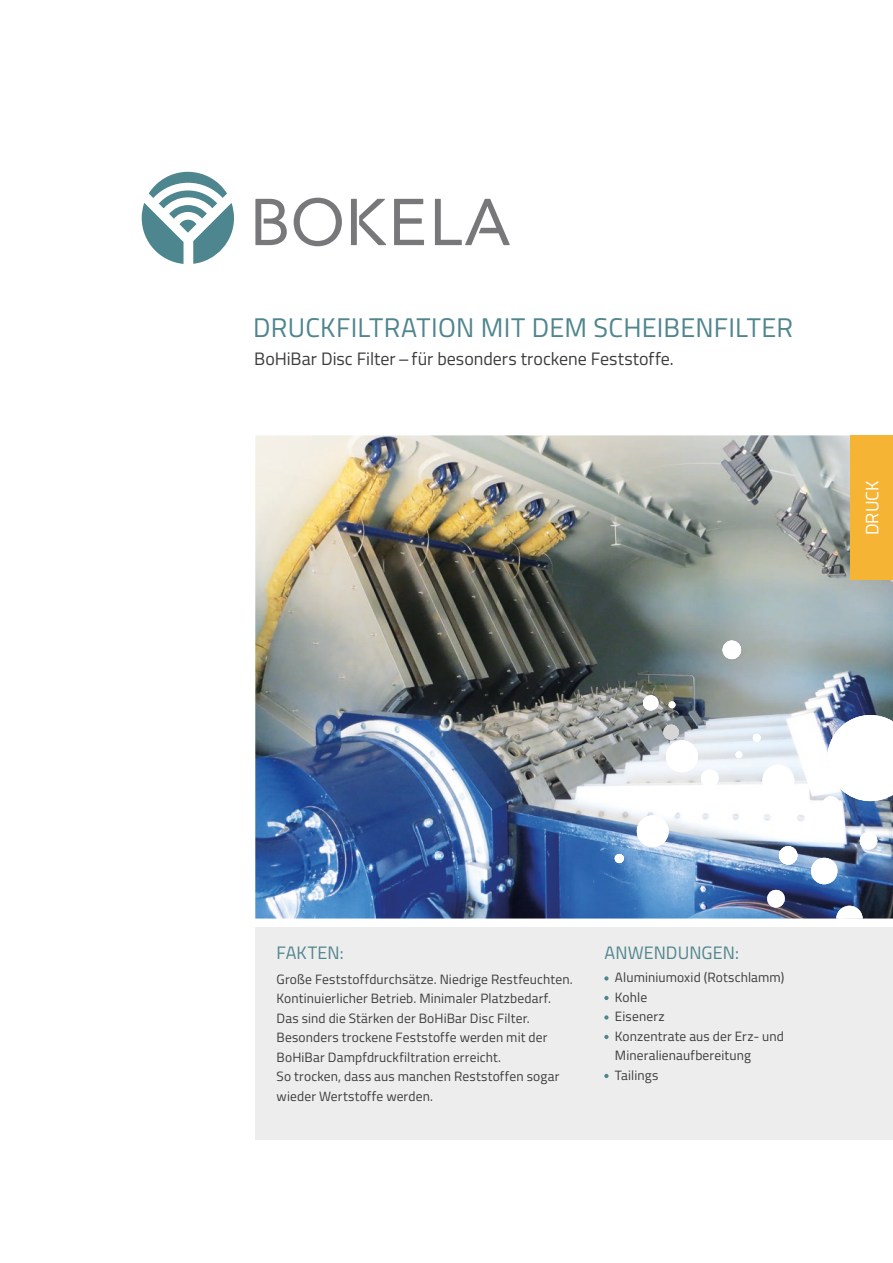
<style>
.page{position:relative;width:893px;height:1263px;background:#fff}
.page>*{position:absolute;margin:0;border:0;box-sizing:border-box;transform-origin:0 0}
.t1{font:27px "Titillium Web";letter-spacing:.005em;color:#4f858d}
.t2{font:18px "Titillium Web";color:#3d3d3c}
.t3{font:18px "Titillium Web";letter-spacing:.005em;color:#4f858d}
.t4{font:18px "Titillium Web";letter-spacing:.005em;color:#fff}
.t5{font:13.5px/19.5px "Titillium Web";letter-spacing:.01em;color:#3d3d3c}
</style>
<div class="page">
<img style="left:255px;top:435px;width:638px;height:483px">
<img style="left:836px;top:906px;width:27px;height:12px">
<img style="left:809px;top:858px;width:30px;height:26px">
<img style="left:858px;top:832px;width:20px;height:17px">
<img style="left:821px;top:796px;width:20px;height:18px">
<img style="left:766px;top:890px;width:20px;height:17px">
<img style="left:771px;top:800px;width:20px;height:18px">
<img style="left:664px;top:740px;width:35px;height:32px">
<img style="left:635px;top:815px;width:35px;height:32px">
<img style="left:661px;top:800px;width:18px;height:16px">
<svg style="left:735px;top:751px;width:8px;height:7px"></svg>
<svg style="left:668px;top:701px;width:8px;height:7px"></svg>
<img style="left:642px;top:695px;width:17px;height:15px">
<img style="left:700px;top:769px;width:19px;height:18px">
<svg style="left:685px;top:815px;width:9px;height:8px"></svg>
<svg style="left:752px;top:734px;width:9px;height:8px"></svg>
<img style="left:761px;top:765px;width:35px;height:31px">
<svg style="left:614px;top:854px;width:10px;height:9px"></svg>
<img style="left:778px;top:846px;width:20px;height:19px">
<img style="left:722px;top:640px;width:20px;height:19px">
<img style="left:737px;top:791px;width:23px;height:22px">
<img style="left:825px;top:715px;width:68px;height:86px">
<img style="left:663px;top:725px;width:16px;height:15px">
<div style="left:255px;top:927px;width:638px;height:213px;background:#ededed"></div>
<svg style="left:604px;top:976px;width:5px;height:4px"></svg>
<svg style="left:604px;top:996px;width:5px;height:4px"></svg>
<svg style="left:604px;top:1015px;width:5px;height:4px"></svg>
<svg style="left:604px;top:1035px;width:5px;height:4px"></svg>
<svg style="left:604px;top:1074px;width:5px;height:4px"></svg>
<div style="left:850px;top:435px;width:43px;height:145px;background:#f6b435"></div>
<svg style="left:142px;top:172px;width:92px;height:92px"></svg>
<svg style="left:294px;top:198px;width:48px;height:48px"></svg>
<svg style="left:394px;top:199px;width:30px;height:46px"></svg>
<svg style="left:255px;top:199px;width:32px;height:46px"></svg>
<div style="left:351px;top:199px;width:6px;height:46px;background:#78787b"></div>
<svg style="left:359px;top:199px;width:27px;height:46px"></svg>
<svg style="left:435px;top:199px;width:75px;height:46px"></svg>
<h1 class="t1" style="left:253px;top:308px;width:541px">DRUCKFILTRATION MIT DEM SCHEIBENFILTER</h1>
<h2 class="t2" style="left:254px;top:345px;width:421px">BoHiBar Disc Filter – für besonders trockene Feststoffe.</h2>
<h2 class="t4" style="left:859px;top:535px;width:56px;rotate:-90deg">DRUCK</h2>
<h2 class="t3" style="left:277px;top:940px;width:68px">FAKTEN:</h2>
<h2 class="t3" style="left:604px;top:940px;width:136px">ANWENDUNGEN:</h2>
<p class="t5" style="left:615px;top:967px;width:171px">Aluminiumoxid (Rotschlamm)<br>Kohle<br>Eisenerz<br>Konzentrate aus der Erz- und<br>Mineralienaufbereitung<br>Tailings</p>
<p class="t5" style="left:277px;top:968px;width:298px">Große Feststoffdurchsätze. Niedrige Restfeuchten.<br>Kontinuierlicher Betrieb. Minimaler Platz bedarf.<br>Das sind die Stärken der BoHiBar Disc Filter.<br>Besonders trockene Feststoffe werden mit der BoHiBar Dampfdruckfiltration erreicht.<br>So trocken, dass aus manchen Reststoffen sogar wieder Wertstoffe werden.</p>
</div>
